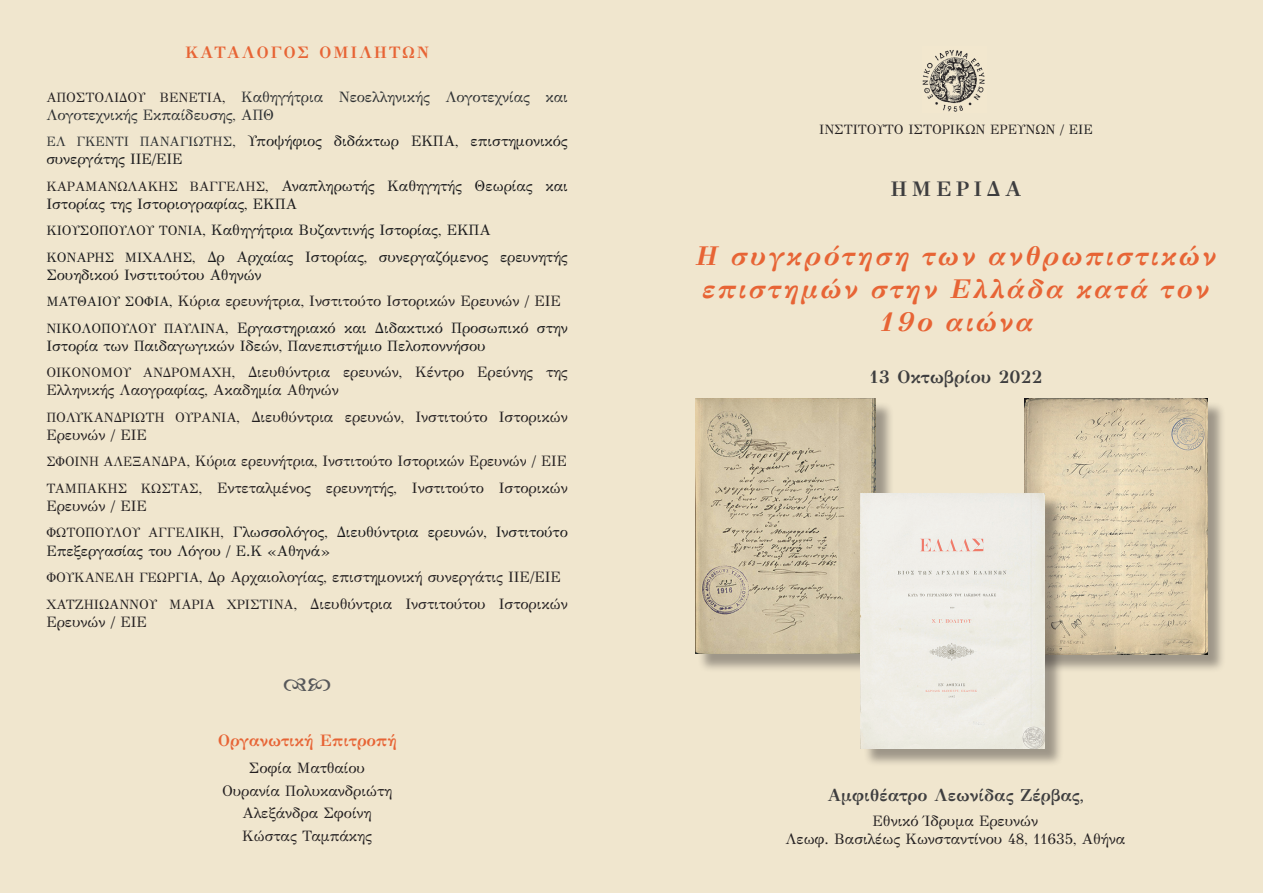
<style>
.page{position:relative;width:1263px;height:893px;background:#f0e6ce}
.page>*{position:absolute;margin:0;border:0;box-sizing:border-box;transform-origin:0 0}
.t1{font:italic 700 27px/33px "GFS Didot";letter-spacing:.08em;color:#e76435;text-align:center}
.t2{font:700 21px "GFS Didot";color:#3e3e3f}
.t3{font:700 18px "GFS Didot";color:#3e3e3f}
.t4{font:700 17.25px "GFS Didot";color:#3e3e3f}
.t5{font:700 16.5px "GFS Didot";color:#e76435}
.t6{font:15px/18px "GFS Didot";color:#231f20}
.t7{font:15px/18px "GFS Didot";color:#1a1a1c}
.t8{font:15px/18px "GFS Didot";color:#2e3133}
.t9{font:13.5px "GFS Didot";color:#231f20}
.t10{font:13.5px "GFS Didot";color:#1a1a1c}
.s1{font-size:13.5px;color:#231f20}
.s2{color:#231f20}
.s3{font-size:13.5px;color:#2e3133}
.s4{color:#2e3133}
.s5{font-size:13.5px}
.s6{font-size:13.5px;color:#1a1a1c}
.s7{color:#1a1a1c}
</style>
<div class="page">
<img style="left:923px;top:50px;width:62px;height:62px">
<div style="left:697px;top:401px;width:197px;height:272px;background:#231f20;opacity:.4"></div>
<img style="left:695px;top:399px;width:180px;height:255px">
<div style="left:1027px;top:401px;width:199px;height:272px;background:#231f20;opacity:.4"></div>
<img style="left:1025px;top:399px;width:182px;height:255px">
<div style="left:863px;top:495px;width:200px;height:272px;background:#231f20;opacity:.4"></div>
<div style="left:861px;top:493px;width:184px;height:255px;background:#eeede6"></div>
<p class="t5" style="left:185px;top:39px;width:57px">Κατάλο</p>
<p class="t5" style="left:270px;top:39px;width:93px">γος ομιλη</p>
<p class="t5" style="left:389px;top:39px;width:42px">τών</p>
<p class="t8" style="left:46px;top:87px;width:523px"><span class="s1">Αποστολίδου Βενετία</span><span class="s2">,</span> Καθηγήτρια Νεοελληνικής Λογοτεχνίας και<br>Λογοτεχνικής Εκπαίδευσης, ΑΠΘ</p>
<p class="t7" style="left:46px;top:131px;width:523px"><span class="s3">Ελ Γκεντί Παναγιώτης</span> <span class="s4">,</span> Υποψήφιος διδάκτωρ ΕΚΠΑ, επιστημονικός συνεργάτης ΙΙΕ/ΕΙΕ</p>
<p class="t9" style="left:46px;top:175px;width:82px">Καραμανωλά</p>
<p class="t9" style="left:148px;top:175px;width:62px">κης Βαγγέλ</p>
<p class="t7" style="left:46px;top:176px;width:523px;text-indent:199px"><span class="s1">ης</span> <span class="s2">,</span> Αναπληρωτής Kαθηγητής Θεωρίας και<br>Ιστορίας της Ιστοριογραφίας, ΕΚΠΑ</p>
<p class="t7" style="left:46px;top:216px;width:523px;line-height:26.5px"><span class="s5">Κι ουσοπούλου Τόνια</span>, Καθηγήτρια Βυζαντινής Ιστορίας, ΕΚΠΑ<br><span class="s5">Κονάρης Μιχάλης</span> , Δρ Αρχαίας Ιστορίας, συνεργαζόμενος ερευνητής</p>
<p class="t7" style="left:46px;top:265px;width:217px">Σουηδικού Ινστιτούτου Αθηνών</p>
<p class="t10" style="left:46px;top:291px;width:40px">Ματθαί</p>
<p class="t6" style="left:102px;top:291px;width:460px"><span class="s6">ου Σοφία</span><span class="s7">,</span> Κύρια ερευνήτρια, Ινστιτούτο Ιστορικών Ερευνών / ΕΙΕ</p>
<p class="t10" style="left:46px;top:317px;width:127px">Νικολοπούλου Παυλί</p>
<p class="t7" style="left:46px;top:318px;width:523px;text-indent:159px"><span class="s5">να</span>, Εργαστηριακό και Διδακτικό Προσωπικό στην<br>Ιστορία των Παιδαγωγικών Ιδεών, Πανεπιστήμιο Πελοποννήσου</p>
<p class="t6" style="left:46px;top:362px;width:523px"><span class="s5">Οικονό μου Ανδρομάχη</span>, Διευθύντρια ερευνών, Κέντρο Ερεύνης της<br>Ελληνικής Λαογραφίας, Ακαδημία Αθηνών</p>
<p class="t6" style="left:46px;top:407px;width:523px"><span class="s5">Πολυκανδριώτη Ουρανία</span>, Διευθύντρια ερευνών, Ινστιτούτο Ιστορικών<br>Ερευνών / ΕΙΕ</p>
<p class="t6" style="left:46px;top:451px;width:522px"><span class="s5">Σφοίνη Αλε ξάνδρα</span>, Κύρια ερευνήτρια, Ινστιτούτο Ιστορικών Ερευνών / ΕΙΕ</p>
<p class="t9" style="left:46px;top:477px;width:79px">Ταμπάκης</p>
<p class="t6" style="left:46px;top:478px;width:523px;text-indent:94px"><span class="s5">Κώστας</span> , Εντεταλμένος ερευνητής, Ινστιτούτο Ιστορικών<br>Ερευνών / ΕΙΕ</p>
<p class="t9" style="left:46px;top:522px;width:121px">Φωτοπούλου Αγγελι</p>
<p class="t7" style="left:46px;top:522px;width:523px;text-indent:153px"><span class="s1">κή</span><span class="s2">,</span> Γλωσσολόγος, Διευθύντρια ερευνών, Ινστιτούτο<br>Επεξεργασίας του Λόγου / Ε.Κ «Αθηνά»</p>
<p class="t6" style="left:46px;top:567px;width:516px"><span class="s5">Φουκανέλη Γεωργία</span>, Δρ Αρχαιολογίας, επιστημονική συνεργάτις ΙΙΕ/ΕΙΕ</p>
<p class="t9" style="left:46px;top:593px;width:57px">Χατζηιωά</p>
<p class="t9" style="left:119px;top:593px;width:89px">ννου Μαρία</p>
<p class="t6" style="left:227px;top:593px;width:342px"><span class="s5">Χριστίνα</span>, Διευθύντρια Ινστιτούτου Ιστορικών</p>
<p class="t6" style="left:46px;top:611px;width:102px">Ερευνών / ΕΙΕ</p>
<p class="t5" style="left:218px;top:727px;width:180px">Οργανωτική Επιτροπή</p>
<p class="t6" style="left:222px;top:756px;width:171px;line-height:22.5px;text-align:center">Σοφία Ματθαίου<br>Ουρανία Πολυκανδριώτη<br>Αλεξάνδρα Σφοίνη<br>Κώστας Ταμπάκης</p>
<p class="t9" style="left:819px;top:119px;width:275px">Ινστιτούτο Ιστορικών Ερευνών / <span class="s7">ΕΙΕ</span></p>
<h2 class="t2" style="left:890px;top:171px;width:132px">Ημερίδα</h2>
<h1 class="t1" style="left:695px;top:237px;width:522px">Η συγκρότηση των ανθρωπιστικών επιστημών στην Ελλάδα κατά τον<br>19ο αιώνα</h1>
<p class="t3" style="left:869px;top:362px;width:175px">13 Οκτωβρίου 2022</p>
<p class="t4" style="left:827px;top:781px;width:258px">Αμφιθέατρο Λεωνίδας Ζέρβας,</p>
<p class="t6" style="left:785px;top:811px;width:341px;text-align:center">Εθνικό Ίδρυμα Ερευνών<br>Λεωφ. Βασιλέως Κωνσταντίνου 48, 11635, Αθήνα</p>
</div>
